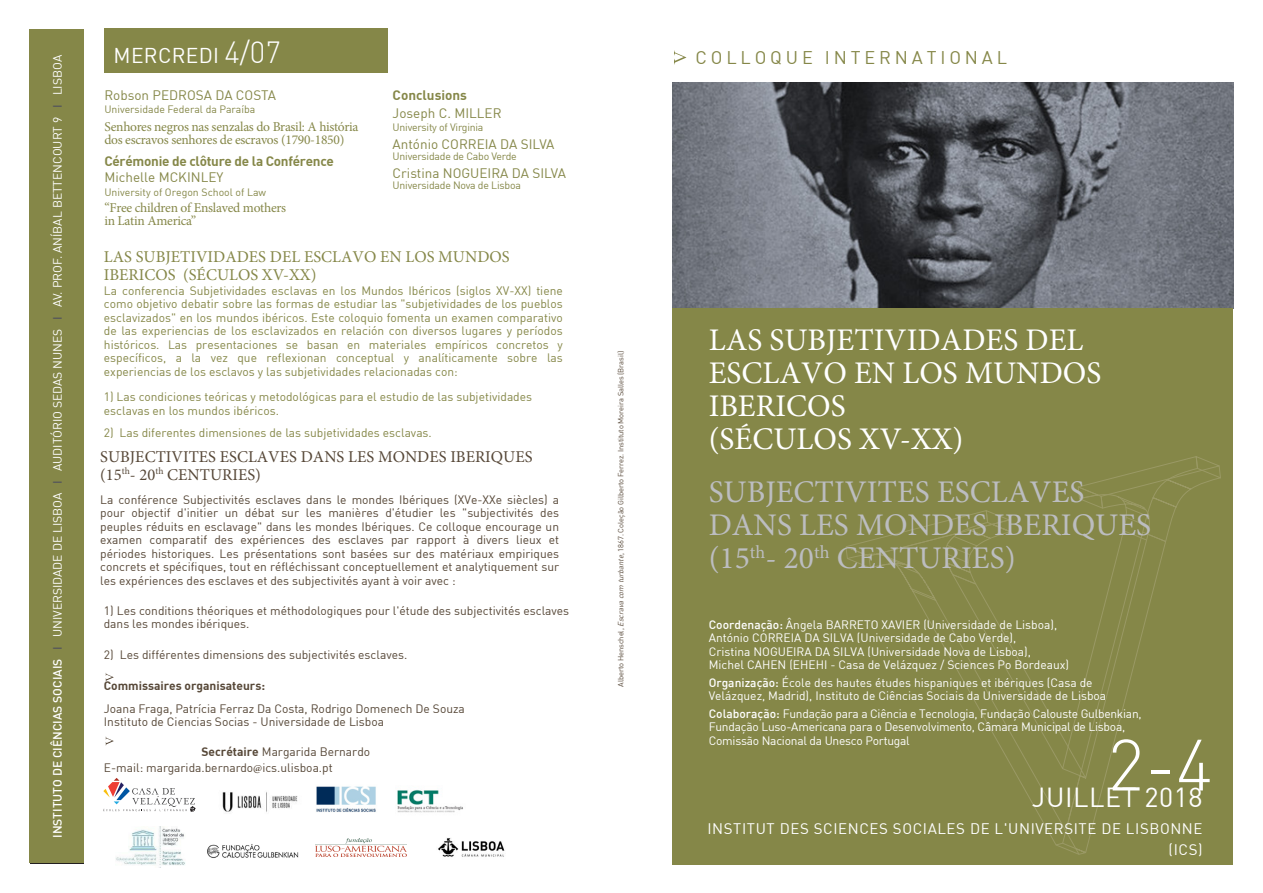
<style>
.page{position:relative;width:1263px;height:893px;background:#fff}
.page>*{position:absolute;margin:0;border:0;box-sizing:border-box;transform-origin:0 0}
.Fecha{font:300 71.4px "DIN";color:#fff}
.t1{font:31.5px/33.2px "Minion Pro";color:#bcbdc0}
.t2{font:31.5px/33px "Minion Pro";color:#fff}
.Fecha-2{font:27px "DIN";letter-spacing:.02em;color:#fff}
.Día{font:21px "DIN";letter-spacing:.015em;color:#fff}
.Encabezamiento{font:18px "DIN";letter-spacing:.215em;color:#858748}
.t3{font:16.5px/18px "Minion Pro";color:#564737}
.t4{font:16.5px/18.1px "Minion Pro";color:#858748}
.Fecha-3{font:15px/21.5px "DIN";letter-spacing:.04em;color:#fff;text-align:right}
.t5{font:13.5px/13.5px "Minion Pro";letter-spacing:-.02em;color:#858748}
.Nombre{font:13.5px/17.7px "DIN";color:#858748}
.t6{font:700 13.5px/15.8px "DIN";letter-spacing:-.02em;color:#858748}
.t7{font:12px/13.5px "DIN";color:#564737}
.Apertura{font:12px/13.5px "DIN";color:#858748}
.Fecha-4{font:12px/13.5px "DIN";color:#fff}
.Fecha-5{font:12px/13.4px "DIN";letter-spacing:-.02em;color:#fff}
.t8{font:700 12px "DIN";color:#564737}
.Nombre-2{font:10.5px "DIN";letter-spacing:-.02em;color:#858748}
.Nombre-3{font:10.5px "DIN";color:#858748}
.Pie_de_foto{font:7.5px "DIN";letter-spacing:-.01em;color:#564737}
.s1{font-weight:500}
.s2{font-weight:500;color:#57585a}
.s3{font-weight:300;font-size:30px}
.s4{font-weight:400}
.s5{font-weight:700}
.s6{font-family:"Minion Pro"}
.s7{font-style:italic}
</style>
<div class="page">
<img style="left:672px;top:82px;width:561px;height:226px">
<div style="left:672px;top:308px;width:561px;height:557px;background:#858748"></div>
<svg style="left:1080px;top:585px;width:75px;height:270px"></svg>
<svg style="left:1058px;top:700px;width:22px;height:155px"></svg>
<svg style="left:909px;top:585px;width:157px;height:261px"></svg>
<svg style="left:845px;top:456px;width:376px;height:129px"></svg>
<svg style="left:674px;top:51px;width:12px;height:13px"></svg>
<div style="left:30px;top:30px;width:54px;height:833px;background:#858748"></div>
<svg style="left:103px;top:778px;width:92px;height:34px"></svg>
<img style="left:208px;top:844px;width:91px;height:14px">
<img style="left:222px;top:792px;width:76px;height:20px">
<img style="left:316px;top:839px;width:91px;height:17px">
<img style="left:316px;top:786px;width:60px;height:26px">
<img style="left:438px;top:838px;width:67px;height:19px">
<img style="left:397px;top:790px;width:66px;height:23px">
<img style="left:116px;top:826px;width:69px;height:42px">
<div style="left:104px;top:28px;width:284px;height:44px;background:#858748"></div>
<svg style="left:106px;top:673px;width:8px;height:8px"></svg>
<svg style="left:106px;top:737px;width:8px;height:8px"></svg>
<p class="Fecha-4" style="left:51px;top:838px;width:784px;rotate:-90deg"><span class="s1">INSTITUTO DE CIÊNCIAS SOCIAIS</span> <span class="s2">I</span> UNIVERSIDADE DE LISBOA <span class="s2">I</span> AUDITÓRIO SEDAS NUNES <span class="s2">I</span> AV. PROF. ANÍBAL BETTENCOURT 9 <span class="s2">I</span> LISBOA</p>
<p class="Día" style="left:114px;top:42px;width:169px">MERCREDI <span class="s3">4/07</span></p>
<p class="Nombre" style="left:104px;top:86px;width:173px">Robson PEDROSA DA COSTA</p>
<p class="Nombre-3" style="left:104px;top:103px;width:152px">Universidade Federal da Paraíba</p>
<p class="t5" style="left:104px;top:120px;width:256px">Senhores negros nas senzalas do Brasil: A história dos escravos senhores de escravos (1790-1850)</p>
<p class="t6" style="left:104px;top:153px;width:231px">Cérémonie de clôture de la Conférence<br><span class="s4">Michelle MCKINLEY</span></p>
<p class="Nombre-3" style="left:104px;top:186px;width:163px">University of Oregon School of Law</p>
<p class="t5" style="left:104px;top:201px;width:183px">“Free children of Enslaved mothers in Latin America”</p>
<p class="Nombre" style="left:393px;top:86px;width:110px"><span class="s5">Conclusions<br></span>Joseph C. MILLER</p>
<p class="Nombre-2" style="left:393px;top:121px;width:92px">University of Virginia</p>
<p class="Nombre" style="left:393px;top:135px;width:163px">António CORREIA DA SILVA</p>
<p class="Nombre-2" style="left:393px;top:150px;width:126px">Universidade de Cabo Verde</p>
<p class="Nombre" style="left:393px;top:164px;width:175px">Cristina NOGUEIRA DA SILVA</p>
<p class="Nombre-2" style="left:393px;top:179px;width:130px">Universidade Nova de Lisboa</p>
<p class="t4" style="left:104px;top:247px;width:407px">LAS SUBJETIVIDADES DEL ESCLAVO EN LOS MUNDOS<br>IBERICOS (SÉCULOS XV-XX)</p>
<p class="Apertura" style="left:104px;top:284px;width:460px;text-align:justify">La conferencia Subjetividades esclavas en los Mundos Ibéricos (siglos XV-XX) tiene como objetivo debatir sobre las formas de estudiar las "subjetividades de los pueblos esclavizados" en los mundos ibéricos. Este coloquio fomenta un examen comparativo de las experiencias de los esclavizados en relación con diversos lugares y períodos históricos. Las presentaciones se basan en materiales empíricos concretos y específicos, a la vez que reflexionan conceptual y analíticamente sobre las experiencias de los esclavos y las subjetividades relacionadas con:</p>
<p class="Apertura" style="left:104px;top:390px;width:430px">1) Las condiciones teóricas y metodológicas para el estudio de las subjetividades esclavas en los mundos ibéricos.</p>
<p class="Apertura" style="left:104px;top:425px;width:329px">2) Las diferentes dimensiones de las subjetividades esclavas.</p>
<p class="t3" style="left:100px;top:448px;width:434px">SUBJECTIVITES ESCLAVES DANS LES MONDES IBERIQUES (15<sup>th</sup>- 20<sup>th</sup> CENTURIES)</p>
<p class="t7" style="left:100px;top:492px;width:460px;text-align:justify">La conférence Subjectivités esclaves dans le mondes Ibériques (XVe-XXe siècles) a pour objectif d'initier un débat sur les manières d'étudier les "subjectivités des peuples réduits en esclavage" dans les mondes Ibériques. Ce colloque encourage un examen comparatif des expériences des esclaves par rapport à divers lieux et périodes historiques. Les présentations sont basées sur des matériaux empiriques concrets et spécifiques, tout en réfléchissant conceptuellement et analytiquement sur les expériences des esclaves et des subjectivités ayant à voir avec :</p>
<p class="t7" style="left:104px;top:603px;width:467px">1) Les conditions théoriques et méthodologiques pour l'étude des subjectivités esclaves dans les mondes ibériques.</p>
<p class="t7" style="left:104px;top:647px;width:305px">2) Les différentes dimensions des subjectivités esclaves.</p>
<p class="t8" style="left:104px;top:678px;width:163px">Commissaires organisateurs:</p>
<p class="t7" style="left:104px;top:701px;width:362px">Joana Fraga, Patrícia Ferraz Da Costa, Rodrigo Domenech De Souza<br>Instituto de Ciencias Socias - Universidade de Lisboa</p>
<p class="t7" style="left:104px;top:744px;width:268px;line-height:15.8px;text-indent:98px"><span class="s5">Secrétaire</span> Margarida Bernardo<br>E-mail: margarida.bernardo<span class="s6">@</span>ics.ulisboa.pt</p>
<p class="Pie_de_foto" style="left:616px;top:687px;width:337px;rotate:-90deg">Alberto Henschel, <span class="s7">Escrava com turbante</span>, 1867. Coleção Gilberto Ferrez. Instituto Moreira Salles (Brasil)</p>
<p class="Encabezamiento" style="left:695px;top:46px;width:313px">COLLOQUE INTERNATIONAL</p>
<p class="t2" style="left:709px;top:323px;width:394px">LAS SUBJETIVIDADES DEL<br>ESCLAVO EN LOS MUNDOS<br>IBERICOS<br>(SÉCULOS XV-XX)</p>
<p class="t1" style="left:709px;top:476px;width:444px">SUBJECTIVITES ESCLAVES<br>DANS LES MONDES IBERIQUES (15<sup>th</sup>- 20<sup>th</sup> CENTURIES)</p>
<p class="Fecha-4" style="left:709px;top:618px;width:362px"><span class="s1">Coordenação:</span> Ângela BARRETO XAVIER (Universidade de Lisboa), António CORREIA DA SILVA (Universidade de Cabo Verde),<br>Cristina NOGUEIRA DA SILVA (Universidade Nova de Lisboa), Michel CAHEN (EHEHI - Casa de Velázquez / Sciences Po Bordeaux)</p>
<p class="Fecha-4" style="left:709px;top:676px;width:399px"><span class="s1">Organização:</span> École des hautes études hispaniques et ibériques (Casa de<br>Velázquez, Madrid), Instituto de Ciências Sociais da Universidade de Lisboa</p>
<p class="Fecha-5" style="left:709px;top:707px;width:434px"><span class="s1">Colaboração:</span> Fundação para a Ciência e Tecnologia, Fundação Calouste Gulbenkian,<br>Fundação Luso-Americana para o Desenvolvimento, Câmara Municipal de Lisboa,<br>Comissão Nacional da Unesco Portugal</p>
<p class="Fecha" style="left:1107px;top:721px;width:107px">2-4</p>
<p class="Fecha-3" style="left:707px;top:817px;width:497px">INSTITUT DES SCIENCES SOCIALES DE L'UNIVERSITE DE LISBONNE (ICS)</p>
<p class="Fecha-2" style="left:1032px;top:781px;width:172px">JUILLET 2018</p>
</div>
